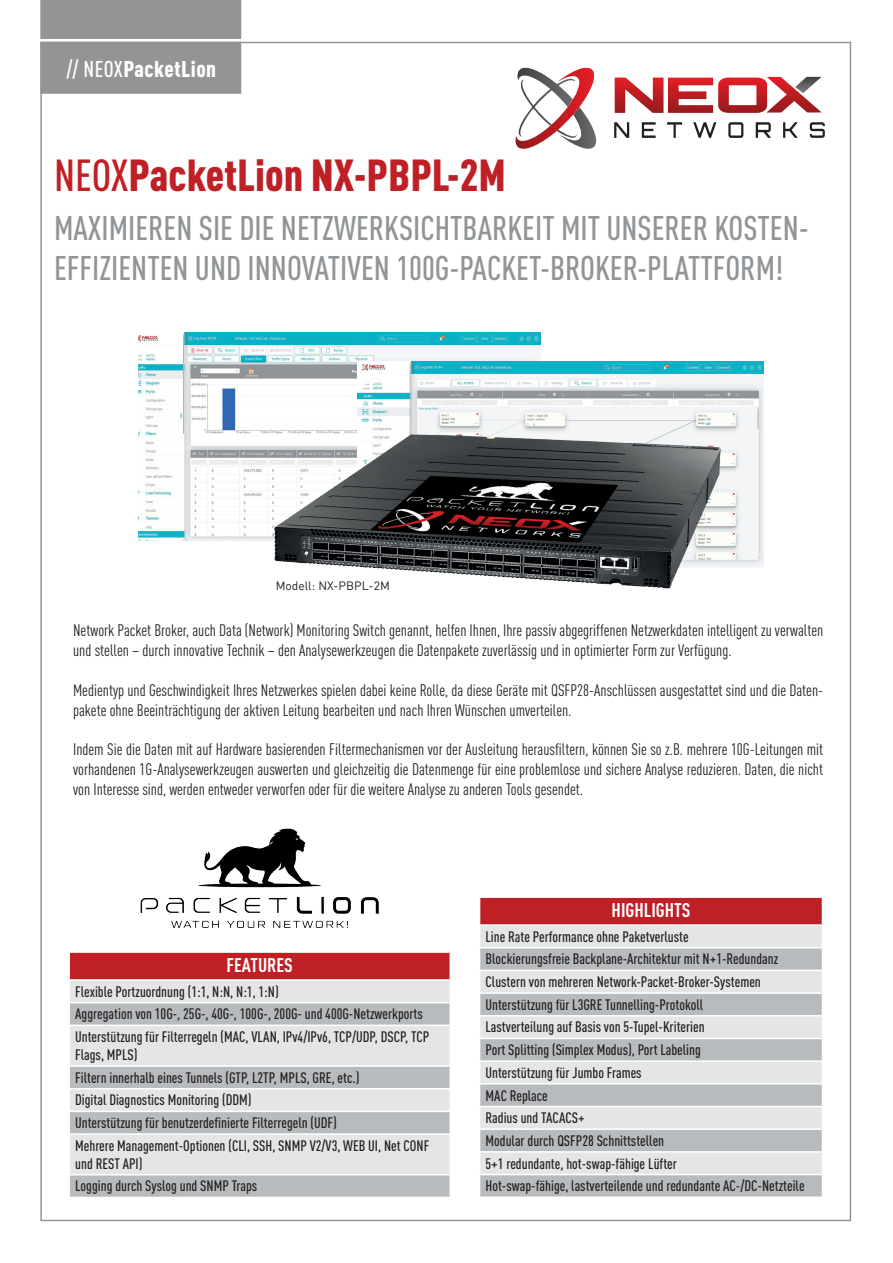
<style>
.page{position:relative;width:893px;height:1263px;background:#fff}
.page>*{position:absolute;margin:0;border:0;box-sizing:border-box;transform-origin:0 0}
.t1{font:900 condensed 44.25px "DIN Pro";color:#bf2026}
.t2{font:500 condensed 33.75px/40.5px "DIN Pro";color:#919598}
.t3{font:900 condensed 22.5px "DIN Pro";letter-spacing:.02em;color:#fff}
.t4{font:700 condensed 19.5px "DIN Pro";color:#fff}
.t5{font:condensed 16.5px/19.8px "DIN Pro";color:#231f20}
.t6{font:500 condensed 15px/22.6px "DIN Pro";color:#231f20}
.t7{font:12px "DIN Pro";color:#231f20}
.s1{font-weight:500}
</style>
<div class="page">
<div style="left:40px;top:0;width:201px;height:39px;background:#939595"></div>
<div style="left:40px;top:42px;width:201px;height:52px;background:#939595;border:2px solid #919598"></div>
<svg style="left:515px;top:68px;width:81px;height:81px"></svg>
<svg style="left:615px;top:77px;width:207px;height:36px"></svg>
<svg style="left:614px;top:122px;width:15px;height:16px"></svg>
<svg style="left:642px;top:122px;width:14px;height:16px"></svg>
<svg style="left:667px;top:122px;width:15px;height:16px"></svg>
<svg style="left:693px;top:122px;width:23px;height:16px"></svg>
<svg style="left:728px;top:122px;width:15px;height:16px"></svg>
<svg style="left:756px;top:122px;width:15px;height:16px"></svg>
<svg style="left:783px;top:122px;width:15px;height:16px"></svg>
<svg style="left:810px;top:122px;width:15px;height:16px"></svg>
<img style="left:140px;top:828px;width:239px;height:100px">
<img style="left:138px;top:333px;width:402px;height:208px">
<img style="left:357px;top:361px;width:406px;height:206px">
<img style="left:272px;top:430px;width:451px;height:159px">
<div style="left:480px;top:897px;width:342px;height:28px;background:#bf2026"></div>
<div style="left:480px;top:926px;width:342px;height:21px;background:#e4e5e5"></div>
<svg style="left:480px;top:948px;width:342px;height:248px;fill:#b8bbbd"></svg>
<hr style="left:479px;top:970px;width:344px;height:1px;background:#fff">
<hr style="left:479px;top:992px;width:344px;height:2px;background:#fff">
<hr style="left:479px;top:1015px;width:344px;height:1px;background:#fff">
<hr style="left:479px;top:1038px;width:344px;height:1px;background:#fff">
<hr style="left:479px;top:1060px;width:344px;height:2px;background:#fff">
<hr style="left:479px;top:1083px;width:344px;height:1px;background:#fff">
<hr style="left:479px;top:1106px;width:344px;height:1px;background:#fff">
<hr style="left:479px;top:1128px;width:344px;height:2px;background:#fff">
<hr style="left:479px;top:1151px;width:344px;height:1px;background:#fff">
<hr style="left:479px;top:1174px;width:344px;height:1px;background:#fff">
<hr style="left:479px;top:896px;width:344px;height:2px;background:#fff">
<hr style="left:479px;top:924px;width:344px;height:2px;background:#fff">
<div style="left:69px;top:952px;width:381px;height:28px;background:#bf2026"></div>
<div style="left:70px;top:981px;width:380px;height:21px;background:#e4e5e5"></div>
<svg style="left:70px;top:1003px;width:380px;height:194px;fill:#e4e5e5"></svg>
<hr style="left:68px;top:1024px;width:383px;height:2px;background:#fff">
<hr style="left:68px;top:1065px;width:383px;height:2px;background:#fff">
<hr style="left:68px;top:1088px;width:383px;height:1px;background:#fff">
<hr style="left:68px;top:1110px;width:383px;height:2px;background:#fff">
<hr style="left:68px;top:1133px;width:383px;height:2px;background:#fff">
<hr style="left:68px;top:1174px;width:383px;height:1px;background:#fff">
<hr style="left:68px;top:951px;width:383px;height:2px;background:#fff">
<hr style="left:68px;top:953px;width:2px;height:26px;background:#fff">
<hr style="left:68px;top:979px;width:383px;height:2px;background:#fff">
<h3 class="t3" style="left:67px;top:51px;width:151px"><span class="s1">// NEOX</span>PacketLion</h3>
<h1 class="t1" style="left:54px;top:140px;width:454px"><span class="s1">NEOX</span>PacketLion NX-PBPL-2M</h1>
<h2 class="t2" style="left:54px;top:205px;width:756px">MAXIMIEREN SIE DIE NETZWERKSICHTBARKEIT MIT UNSERER KOSTEN-<br>EFFIZIENTEN UND INNOVATIVEN 100G-PACKET-BROKER-PLATTFORM!</h2>
<p class="t7" style="left:276px;top:576px;width:116px">Modell: NX-PBPL-2M</p>
<p class="t5" style="left:73px;top:619px;width:752px">Network Packet Broker, auch Data (Network) Monitoring Switch genannt, helfen Ihnen, Ihre passiv abgegriffenen Netzwerkdaten intelligent zu verwalten und stellen – durch innovative Technik – den Analysewerkzeugen die Datenpakete zuverlässig und in optimierter Form zur Verfügung.</p>
<p class="t5" style="left:73px;top:679px;width:751px">Medientyp und Geschwindigkeit Ihres Netzwerkes spielen dabei keine Rolle, da diese Geräte mit QSFP28-Anschlüssen ausgestattet sind und die Daten&shy;pakete ohne Beeinträchtigung der aktiven Leitung bearbeiten und nach Ihren Wünschen umverteilen.</p>
<p class="t5" style="left:73px;top:738px;width:752px;text-align:justify">Indem Sie die Daten mit auf Hardware basierenden Filtermechanismen vor der Ausleitung herausfiltern, können Sie so z.B. mehrere 10G-Leitungen mit vorhandenen 1G-Analysewerkzeugen auswerten und gleichzeitig die Datenmenge für eine problemlose und sichere Analyse reduzieren. Daten, die nicht von Interesse sind, werden entweder verworfen oder für die weitere Analyse zu anderen Tools gesendet.</p>
<h3 class="t4" style="left:227px;top:950px;width:68px">FEATURES</h3>
<p class="t6" style="left:75px;top:979px;width:356px">Flexible Portzuordnung (1:1, N:N, N:1, 1:N)<br>Aggregation von 10G-, 25G-, 40G-, 100G-, 200G- und 400G-Netzwerkports<br>Unterstützung für Filterregeln (MAC, VLAN, IPv4/IPv6, TCP/UDP, DSCP, TCP</p>
<p class="t6" style="left:75px;top:1042px;width:356px">Flags, MPLS)<br>Filtern innerhalb eines Tunnels (GTP, L2TP, MPLS, GRE, etc.)<br>Digital Diagnostics Monitoring (DDM)<br>Unterstützung für benutzerdefinierte Filterregeln (UDF)<br>Mehrere Management-Optionen (CLI, SSH, SNMP V2/V3, WEB UI, Net CONF</p>
<p class="t6" style="left:75px;top:1151px;width:183px">und REST API)<br>Logging durch Syslog und SNMP Traps</p>
<h3 class="t4" style="left:612px;top:895px;width:80px">HIGHLIGHTS</h3>
<p class="t6" style="left:486px;top:924px;width:321px">Line Rate Performance ohne Paketverluste<br>Blockierungsfreie Backplane-Architektur mit N+1-Redundanz Clustern von mehreren Network-Packet-Broker-Systemen Unterstützung für L3GRE Tunnelling-Protokoll<br>Lastverteilung auf Basis von 5-Tupel-Kriterien<br>Port Splitting (Simplex Modus), Port Labeling<br>Unterstützung für Jumbo Frames<br>MAC Replace<br>Radius und TACACS+<br>Modular durch QSFP28 Schnittstellen<br>5+1 redundante, hot-swap-fähige Lüfter<br>Hot-swap-fähige, lastverteilende und redundante AC-/DC-Netzteile</p>
</div>
